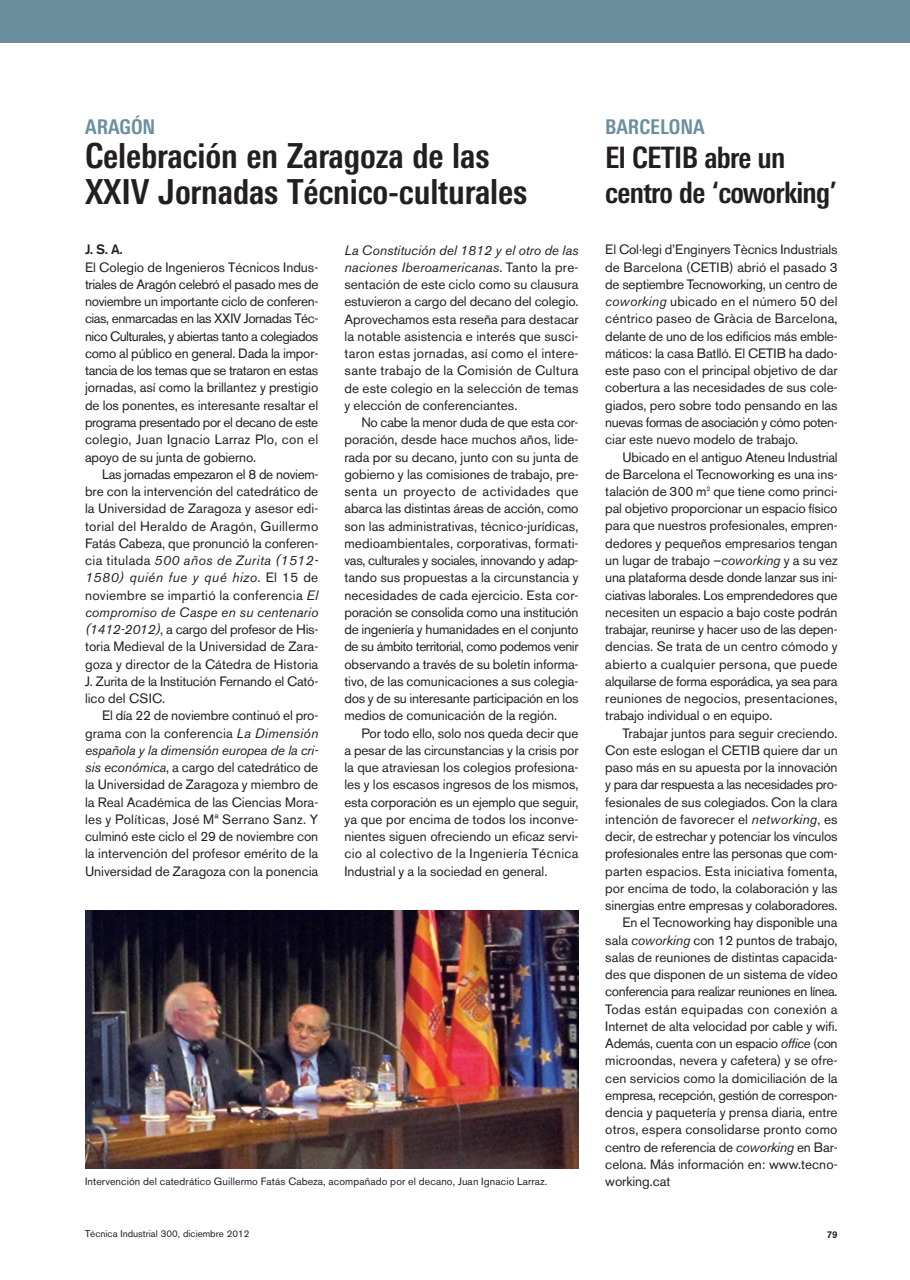
<style>
.page{position:relative;width:910px;height:1280px;background:#fff}
.page>*{position:absolute;margin:0;border:0;box-sizing:border-box;transform-origin:0 0}
.t1{font:700 condensed 34.5px/36px "LT Univers";letter-spacing:-.005em;color:#231f20}
.t2{font:700 condensed 29.55px/34.5px "LT Univers";letter-spacing:-.025em;color:#231f20}
.t3{font:700 condensed 20.25px "LT Univers";color:#6a8e9e}
.t4{font:13.5px/17.2px "Akzidenz Grotesk BE";letter-spacing:-.005em;color:#231f20;text-align:justify}
.t5{font:13.5px "Akzidenz Grotesk BE";letter-spacing:-.03em;color:#231f20}
.t6{font:13.5px "Akzidenz Grotesk BE";letter-spacing:-.025em;color:#231f20}
.t7{font:13.5px "Akzidenz Grotesk BE";letter-spacing:.025em;color:#231f20}
.t8{font:500 13.5px "Akzidenz Grotesk BE";color:#231f20}
.t9{font:10.5px "Akzidenz Grotesk BE";letter-spacing:.01em;color:#231f20}
.t10{font:9.75px "Akzidenz Grotesk BE";color:#231f20}
.t11{font:500 9.75px "Akzidenz Grotesk BE";color:#231f20}
.s1{font-style:italic}
</style>
<div class="page">
<div style="left:0;top:0;width:910px;height:43px;background:#6a8e9e"></div>
<img style="left:85px;top:910px;width:493px;height:259px">
<h3 class="t3" style="left:85px;top:119px;width:72px">ARAGÓN</h3>
<h1 class="t1" style="left:85px;top:140px;width:444px">Celebración en Zaragoza de las<br>XXIV Jornadas Técnico-culturales</h1>
<p class="t8" style="left:85px;top:245px;width:39px">J. S. A.</p>
<p class="t4" style="left:85px;top:260px;width:235px">El Colegio de Ingenieros Técnicos Indus&shy;triales de Aragón celebró el pasado mes de noviembre un importante ciclo de conferen&shy;cias, enmarcadas en las XXIV Jornadas Téc&shy;nico Culturales, y abiertas tanto a colegiados como al público en general. Dada la impor&shy;tancia de los temas que se trataron en estas jornadas, así como la brillantez y prestigio de los ponentes, es interesante resaltar el programa presentado por el decano de este colegio, Juan Ignacio Larraz Plo, con el apoyo de su junta de gobierno.</p>
<p class="t4" style="left:85px;top:467px;width:235px;text-indent:17px">Las jornadas empezaron el 8 de noviem&shy;bre con la intervención del catedrático de la Universidad de Zaragoza y asesor edi&shy;torial del Heraldo de Aragón, Guillermo Fatás Cabeza, que pronunció la conferen&shy;cia titulada <span class="s1">500 años de Zurita (1512- 1580) quién fue y qué hizo</span>. El 15 de noviembre se impartió la conferencia <span class="s1">El compromiso de Caspe en su centenario (1412-2012)</span>, a cargo del profesor de His&shy;toria Medieval de la Universidad de Zara&shy;goza y director de la Cátedra de Historia J. Zurita de la Institución Fernando el Cató&shy;lico del CSIC.</p>
<p class="t4" style="left:85px;top:708px;width:235px;text-indent:17px">El día 22 de noviembre continuó el pro&shy;grama con la conferencia <span class="s1">La Dimensión española y la dimensión europea de la cri&shy;sis económica</span>, a cargo del catedrático de la Universidad de Zaragoza y miembro de la Real Académica de las Ciencias Mora&shy;les y Políticas, José Mª Serrano Sanz. Y culminó este ciclo el 29 de noviembre con la intervención del profesor emérito de la Universidad de Zaragoza con la ponencia</p>
<p class="t4" style="left:344px;top:243px;width:236px"><span class="s1">La Constitución del 1812 y el otro de las naciones Iberoamericanas</span>. Tanto la pre&shy;sentación de este ciclo como su clausura estuvieron a cargo del decano del colegio.<br>Aprovechamos esta reseña para destacar la notable asistencia e interés que susci&shy;taron estas jornadas, así como el intere&shy;sante trabajo de la Comisión de Cultura de este colegio en la selección de temas y elección de conferenciantes.</p>
<p class="t4" style="left:344px;top:415px;width:236px;text-indent:17px">No cabe la menor duda de que esta cor&shy;poración, desde hace muchos años, lide&shy;rada por su decano, junto con su junta de gobierno y las comisiones de trabajo, pre&shy;senta un proyecto de actividades que abarca las distintas áreas de acción, como son las administrativas, técnico-jurídicas, medioambientales, corporativas, formati&shy;vas, culturales y sociales, innovando y adap&shy;tando sus propuestas a la circunstancia y necesidades de cada ejercicio. Esta cor&shy;poración se consolida como una institución de ingeniería y humanidades en el conjunto de su ámbito territorial, como podemos venir observando a través de su boletín informa&shy;tivo, de las comunicaciones a sus colegia&shy;dos y de su interesante participación en los medios de comunicación de la región.</p>
<p class="t4" style="left:344px;top:726px;width:236px;text-indent:17px">Por todo ello, solo nos queda decir que a pesar de las circunstancias y la crisis por la que atraviesan los colegios profesiona&shy;les y los escasos ingresos de los mismos, esta corporación es un ejemplo que seguir, ya que por encima de todos los inconve&shy;nientes siguen ofreciendo un eficaz servi&shy;cio al colectivo de la Ingeniería Técnica Industrial y a la sociedad en general.</p>
<p class="t9" style="left:85px;top:1178px;width:464px">Intervención del catedrático Guillermo Fatás Cabeza, acompañado por el decano, Juan Ignacio Larraz.</p>
<h3 class="t3" style="left:605px;top:119px;width:101px">BARCELONA</h3>
<h2 class="t2" style="left:605px;top:143px;width:233px">El CETIB abre un centro de ‘coworking’</h2>
<p class="t4" style="left:605px;top:243px;width:234px">El Col·legi d’Enginyers Tècnics Industrials de Barcelona (CETIB) abrió el pasado 3 de septiembre Tecnoworking, un centro de <span class="s1">coworking</span> ubicado en el número 50 del céntrico paseo de Gràcia de Barcelona, delante de uno de los edificios más emble&shy;máticos: la casa Batlló. El CETIB ha dado&shy;este paso con el principal objetivo de dar cobertura a las necesidades de sus cole&shy;giados, pero sobre todo pensando en las nuevas formas de asociación y cómo poten&shy;ciar este nuevo modelo de trabajo.</p>
<p class="t4" style="left:605px;top:450px;width:234px;text-indent:17px">Ubicado en el antiguo Ateneu Industrial de Barcelona el Tecnoworking es una ins&shy;talación de 300 m<sup>2</sup> que tiene como princi&shy;pal objetivo proporcionar un espacio físico para que nuestros profesionales, empren&shy;dedores y pequeños empresarios tengan un lugar de trabajo –<span class="s1">coworking</span> y a su vez una plataforma desde donde lanzar sus ini&shy;ciativas laborales. Los emprendedores que necesiten un espacio a bajo coste podrán trabajar, reunirse y hacer uso de las depen&shy;dencias. Se trata de un centro cómodo y abierto a cualquier persona, que puede alquilarse de forma esporádica, ya sea para reuniones de negocios, presentaciones, trabajo individual o en equipo.</p>
<p class="t4" style="left:622px;top:726px;width:217px">Trabajar juntos para seguir creciendo.</p>
<p class="t4" style="left:605px;top:743px;width:234px">Con este eslogan el CETIB quiere dar un</p>
<p class="t4" style="left:605px;top:760px;width:234px">paso más en su apuesta por la innovación</p>
<p class="t5" style="left:605px;top:780px;width:234px">y para dar respuesta a las necesidades pro-</p>
<p class="t4" style="left:605px;top:795px;width:234px">fesionales de sus colegiados. Con la clara</p>
<p class="t4" style="left:605px;top:812px;width:234px">intención de favorecer el <span class="s1">networking</span>, es</p>
<p class="t4" style="left:605px;top:829px;width:234px">decir, de estrechar y potenciar los vínculos</p>
<p class="t4" style="left:605px;top:846px;width:234px">profesionales entre las personas que com-</p>
<p class="t4" style="left:605px;top:864px;width:234px">parten espacios. Esta iniciativa fomenta,</p>
<p class="t4" style="left:605px;top:881px;width:234px">por encima de todo, la colaboración y las</p>
<p class="t4" style="left:605px;top:898px;width:234px">sinergias entre empresas y colaboradores.</p>
<p class="t4" style="left:622px;top:915px;width:217px">En el Tecnoworking hay disponible una</p>
<p class="t4" style="left:605px;top:933px;width:234px">sala <span class="s1">coworking</span> con 12 puntos de trabajo,</p>
<p class="t4" style="left:605px;top:950px;width:234px">salas de reuniones de distintas capacida-</p>
<p class="t4" style="left:605px;top:967px;width:234px">des que disponen de un sistema de vídeo</p>
<p class="t5" style="left:605px;top:987px;width:234px">conferencia para realizar reuniones en línea.</p>
<p class="t7" style="left:605px;top:1004px;width:234px">Todas están equipadas con conexión a</p>
<p class="t4" style="left:605px;top:1019px;width:234px">Internet de alta velocidad por cable y wifi.</p>
<p class="t6" style="left:605px;top:1038px;width:234px">Además, cuenta con un espacio <span class="s1">office</span> (con</p>
<p class="t4" style="left:605px;top:1053px;width:234px">microondas, nevera y cafetera) y se ofre-</p>
<p class="t4" style="left:605px;top:1071px;width:234px">cen servicios como la domiciliación de la</p>
<p class="t6" style="left:605px;top:1090px;width:234px">empresa, recepción, gestión de correspon-</p>
<p class="t4" style="left:605px;top:1105px;width:234px">dencia y paquetería y prensa diaria, entre</p>
<p class="t4" style="left:605px;top:1122px;width:234px">otros, espera consolidarse pronto como</p>
<p class="t4" style="left:605px;top:1140px;width:234px">centro de referencia de <span class="s1">coworking</span> en Bar-</p>
<p class="t4" style="left:605px;top:1157px;width:234px">celona. Más información en: www.tecno-</p>
<p class="t4" style="left:605px;top:1174px;width:67px">working.cat</p>
<p class="t10" style="left:85px;top:1230px;width:166px">Técnica Industrial 300, diciembre 2012</p>
<p class="t11" style="left:827px;top:1231px;width:12px">79</p>
</div>
